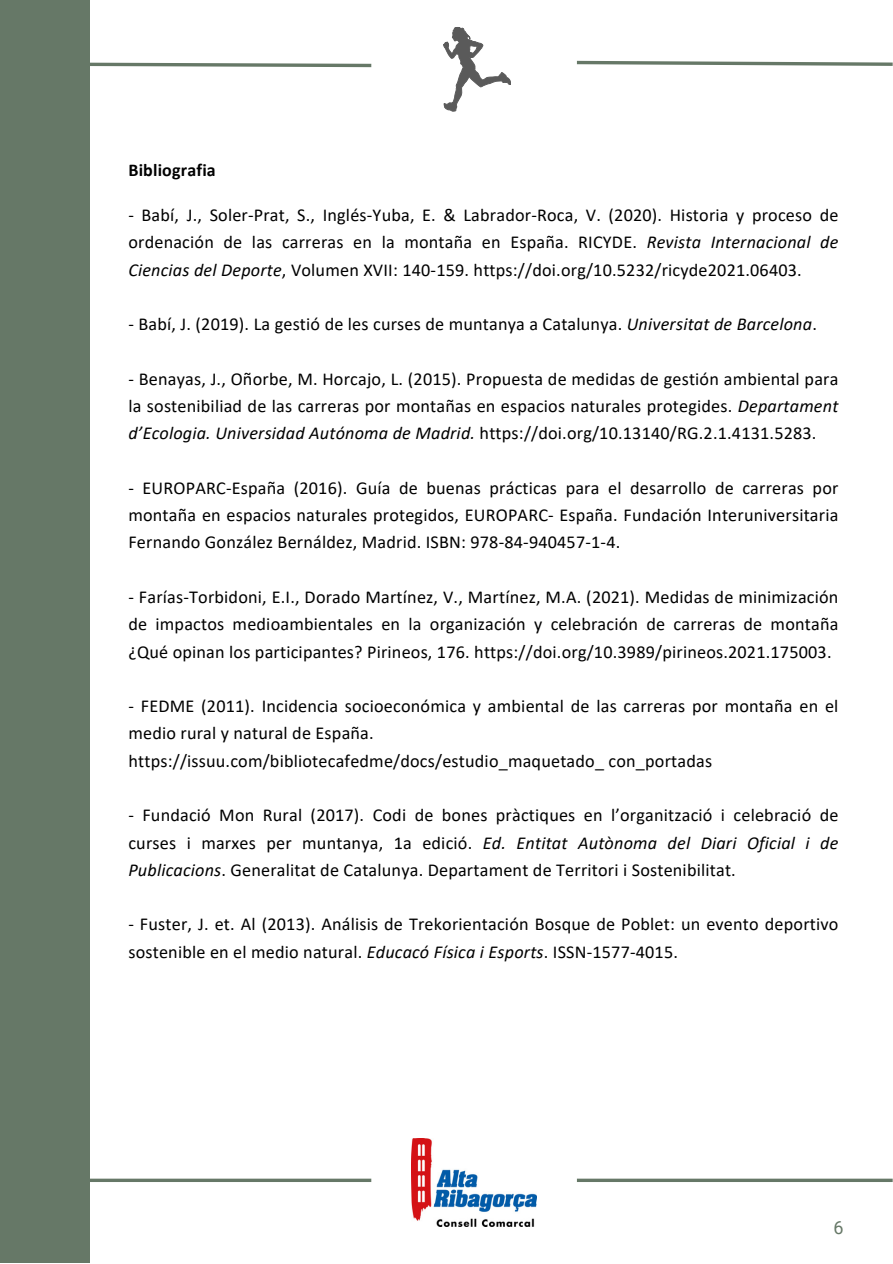
<style>
.page{position:relative;width:893px;height:1264px;background:#fff}
.page>*{position:absolute;margin:0;border:0;box-sizing:border-box;transform-origin:0 0}
.t1{font:18.15px/27.3px "Calibri";letter-spacing:.01em;color:#000;text-align:justify}
.t2{font:700 18px "Calibri";letter-spacing:.01em;color:#000}
.t3{font:18px "Roboto";color:#667867}
.s1{font-style:italic}
</style>
<div class="page">
<div style="left:0;top:0;width:89px;height:1262px;background:#667867"></div>
<hr style="left:577px;top:1178px;width:315px;height:3px;background:#667867">
<svg style="left:576px;top:60px;width:316px;height:6px"></svg>
<svg style="left:89px;top:61px;width:283px;height:8px"></svg>
<hr style="left:47px;top:1178px;width:324px;height:3px;background:#667867">
<img style="left:412px;top:1138px;width:124px;height:87px">
<svg style="left:443px;top:27px;width:68px;height:85px"></svg>
<p class="t2" style="left:128px;top:163px;width:89px">Bibliografia</p>
<p class="t1" style="left:128px;top:203px;width:711px">- Babí, J., Soler-Prat, S., Inglés-Yuba, E. &amp; Labrador-Roca, V. (2020). Historia y proceso de ordenación de las carreras en la montaña en España. RICYDE. <span class="s1">Revista Internacional de Ciencias del Deporte</span>, Volumen XVII: 140-159. https://doi.org/10.5232/ricyde2021.06403.</p>
<p class="t1" style="left:128px;top:312px;width:690px">- Babí, J. (2019). La gestió de les curses de muntanya a Catalunya. <span class="s1">Universitat de Barcelona</span>.</p>
<p class="t1" style="left:128px;top:366px;width:711px">- Benayas, J., Oñorbe, M. Horcajo, L. (2015). Propuesta de medidas de gestión ambiental para la sostenibiliad de las carreras por montañas en espacios naturales protegides. <span class="s1">Departament d’Ecologia. Universidad Autónoma de Madrid.</span> https://doi.org/10.13140/RG.2.1.4131.5283.</p>
<p class="t1" style="left:128px;top:475px;width:711px">- EUROPARC-España (2016). Guía de buenas prácticas para el desarrollo de carreras por montaña en espacios naturales protegidos, EUROPARC- España. Fundación Interuniversitaria Fernando González Bernáldez, Madrid. ISBN: 978-84-940457-1-4.</p>
<p class="t1" style="left:128px;top:584px;width:711px">- Farías-Torbidoni, E.I., Dorado Martínez, V., Martínez, M.A. (2021). Medidas de minimización de impactos medioambientales en la organización y celebración de carreras de montaña ¿Qué opinan los participantes? Pirineos, 176. https://doi.org/10.3989/pirineos.2021.175003.</p>
<p class="t1" style="left:128px;top:694px;width:711px">- FEDME (2011). Incidencia socioeconómica y ambiental de las carreras por montaña en el medio rural y natural de España.</p>
<p class="t1" style="left:128px;top:748px;width:585px">https://issuu.com/bibliotecafedme/docs/estudio_maquetado_ con_portadas</p>
<p class="t1" style="left:128px;top:803px;width:711px">- Fundació Mon Rural (2017). Codi de bones pràctiques en l’organització i celebració de curses i marxes per muntanya, 1a edició. <span class="s1">Ed. Entitat Autònoma del Diari Oficial i de Publicacions</span>. Generalitat de Catalunya. Departament de Territori i Sostenibilitat.</p>
<p class="t1" style="left:128px;top:912px;width:711px">- Fuster, J. et. Al (2013). Análisis de Trekorientación Bosque de Poblet: un evento deportivo sostenible en el medio natural. <span class="s1">Educacó Física i Esports</span>. ISSN-1577-4015.</p>
<p class="t3" style="left:833px;top:1216px;width:12px">6</p>
</div>
